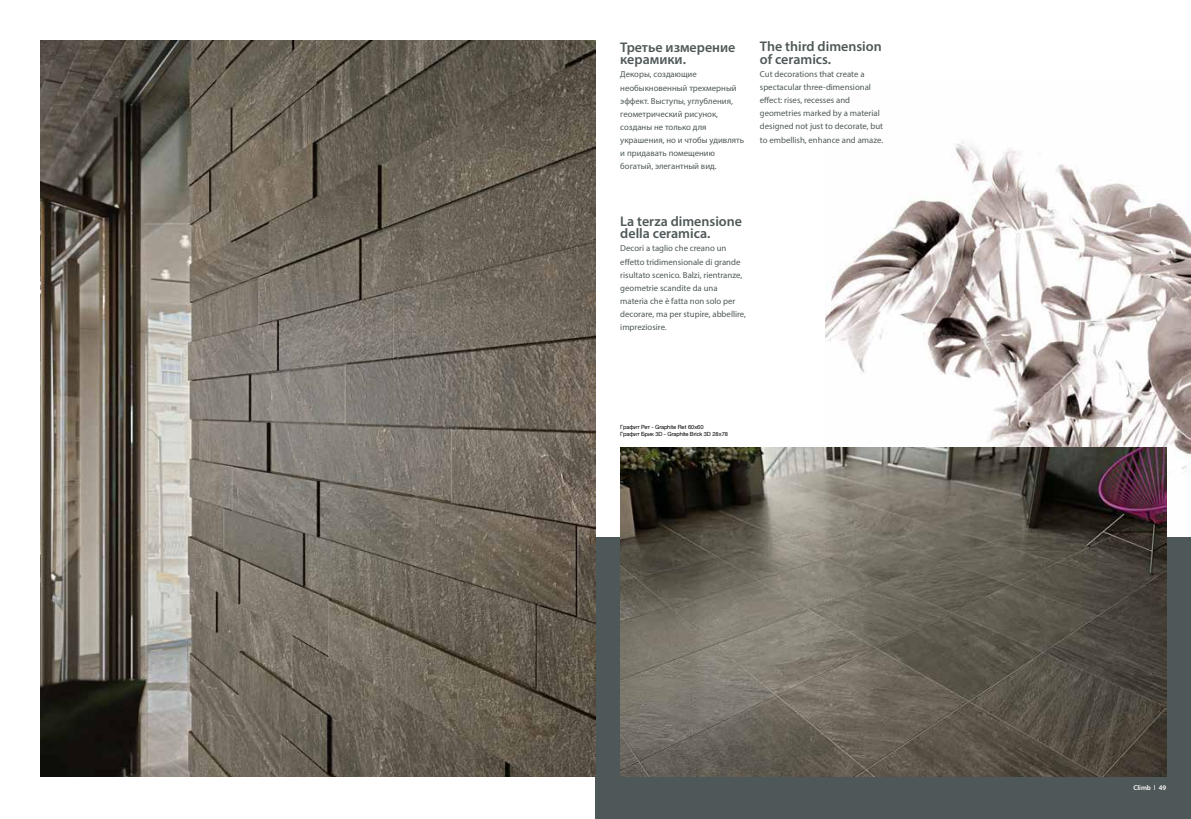
<style>
.page{position:relative;width:1191px;height:819px;background:#fff}
.page>*{position:absolute;margin:0;border:0;box-sizing:border-box;transform-origin:0 0}
.t1{font:600 14px/12.2px "Myriad Pro";color:#4f5858}
.t2{font:8.75px/13.1px "Myriad Pro";color:#4f5858}
.t3{font:600 7px "Myriad Pro";color:#fff}
.t4{font:5.69px/7px "Helvetica Neue";letter-spacing:-.02em;color:#000}
.s1{font-family:"Helvetica Neue";font-weight:400}
</style>
<div class="page">
<img style="left:825px;top:141px;width:366px;height:396px">
<div style="left:595px;top:537px;width:596px;height:282px;background:#4f5858"></div>
<img style="left:41px;top:41px;width:554px;height:735px">
<img style="left:620px;top:448px;width:546px;height:328px">
<h1 class="t1" style="left:620px;top:41px;width:117px">Третье измерение керамики.</h1>
<p class="t2" style="left:620px;top:68px;width:125px">Декоры, создающие необыкновенный трехмерный эффект. Выступы, углубления, геометрический рисунок, созданы не только для украшения, но и чтобы удивлять и придавать помещению богатый, элегантный вид.</p>
<h1 class="t1" style="left:760px;top:40px;width:123px">The third dimension of ceramics.</h1>
<p class="t2" style="left:760px;top:67px;width:125px">Cut decorations that create a spectacular three-dimensional effect: rises, recesses and geometries marked by a material designed not just to decorate, but to embellish, enhance and amaze.</p>
<h1 class="t1" style="left:620px;top:215px;width:123px">La terza dimensione della ceramica.</h1>
<p class="t2" style="left:620px;top:242px;width:127px">Decori a taglio che creano un effetto tridimensionale di grande risultato scenico. Balzi, rientranze, geometrie scandite da una materia che è fatta non solo per decorare, ma per stupire, abbellire, impreziosire.</p>
<p class="t4" style="left:620px;top:423px;width:109px">Графит Рет - Graphite Ret 60x60<br>Графит Брик 3D - Graphite Brick 3D 28x78</p>
<p class="t3" style="left:1133px;top:783px;width:34px">Climb <span class="s1">I</span> 49</p>
</div>
